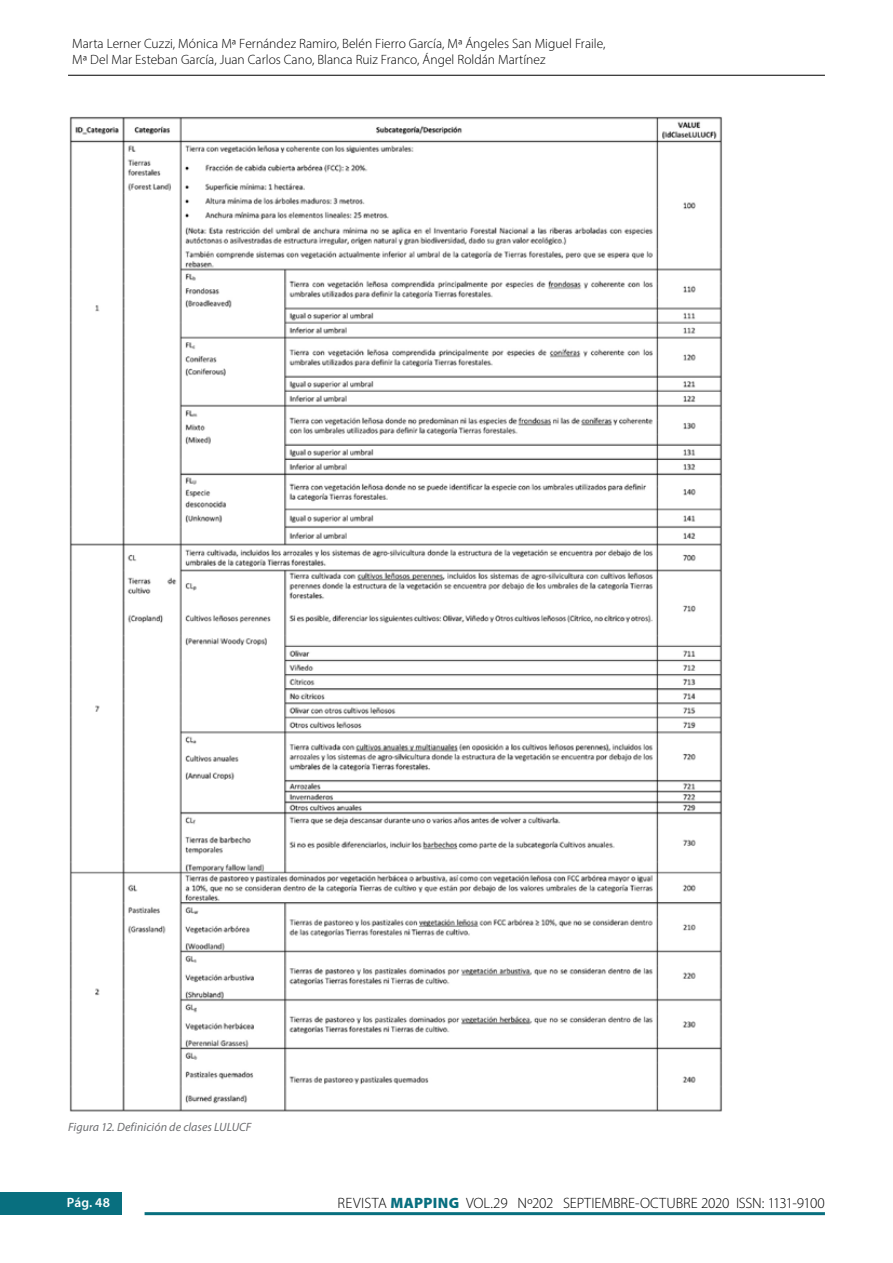
<style>
.page{position:relative;width:893px;height:1263px;background:#fff}
.page>*{position:absolute;margin:0;border:0;box-sizing:border-box;transform-origin:0 0}
.t1{font:300 15px "Myriad Pro";letter-spacing:-.005em;color:#000}
.t2{font:300 13.5px/16.2px "Myriad Pro";color:#000}
.t3{font:600 13.5px "Myriad Pro";color:#fff}
.t4{font:italic 12px "Myriad Pro";letter-spacing:.005em;color:#6d6e71}
.s1{font-weight:900;color:#086f7f}
</style>
<div class="page">
<div style="left:0;top:1193px;width:121px;height:22px;background:#086f7f"></div>
<hr style="left:145px;top:1212px;width:680px;height:3px;background:#086f7f">
<hr style="left:68px;top:75px;width:757px;height:1px;background:#000">
<img style="left:69px;top:116px;width:653px;height:996px">
<p class="t2" style="left:72px;top:36px;width:535px">Marta Lerner Cuzzi, Mónica Mª Fernández Ramiro, Belén Fierro García, Mª Ángeles San Miguel Fraile,<br>Mª Del Mar Esteban García, Juan Carlos Cano, Blanca Ruiz Franco, Ángel Roldán Martínez</p>
<p class="t4" style="left:68px;top:1120px;width:185px">Figura 12. Definición de clases LULUCF</p>
<p class="t3" style="left:67px;top:1194px;width:44px">Pág. 48</p>
<p class="t1" style="left:338px;top:1194px;width:489px">REVISTA <span class="s1">MAPPING</span> VOL.29 Nº202 SEPTIEMBRE-OCTUBRE 2020 ISSN: 1131-9100</p>
</div>
